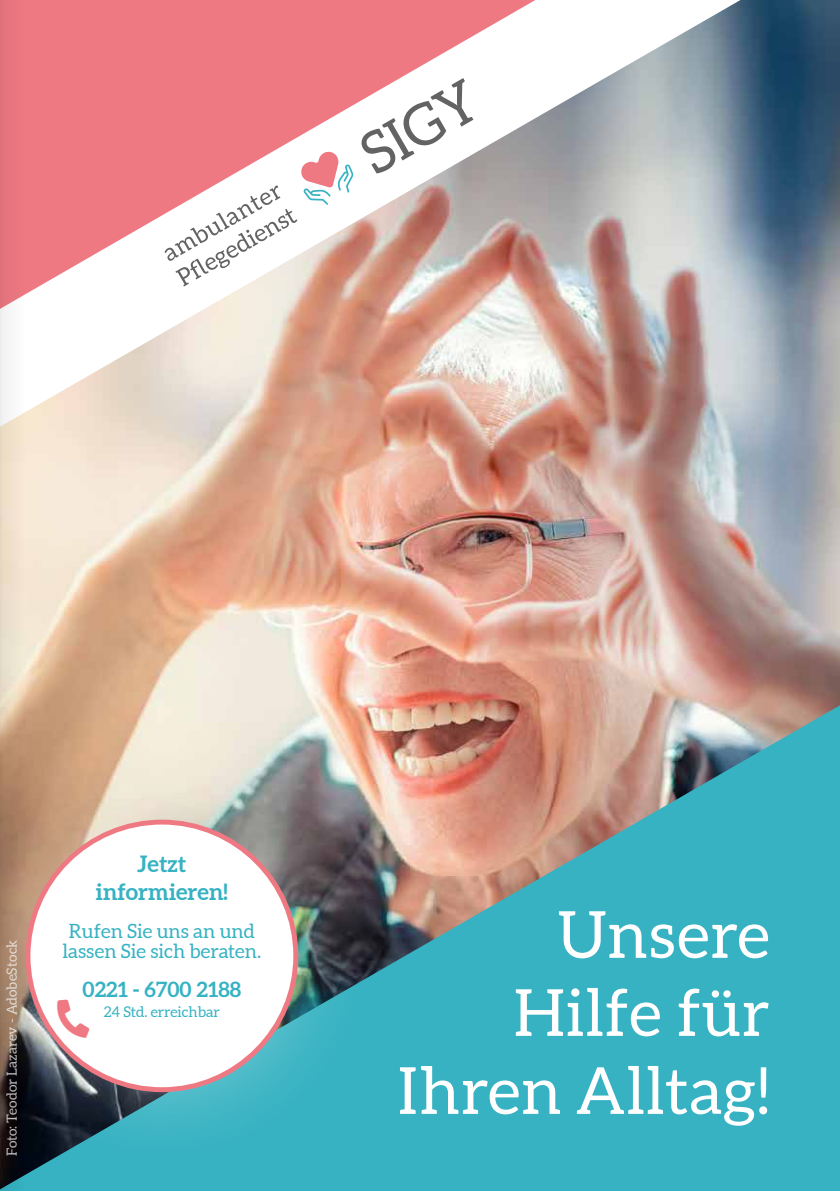
<style>
.page{position:relative;width:840px;height:1191px;background:#fff}
.page>*{position:absolute;margin:0;border:0;box-sizing:border-box;transform-origin:0 0}
.t1{font:65px/78px "Aleo";letter-spacing:.01em;color:#fff;text-align:right}
.t2{font:700 22.8px/27.4px "Aleo";color:#36b2c2;text-align:center}
.t3{font:700 21.2px "Aleo";color:#36b2c2}
.t4{font:19.6px/20px "Aleo";color:#36b2c2;text-align:center}
.t5{font:14.8px "Aleo";color:#36b2c2}
.t6{font:14px "Aleo";color:#fff}
</style>
<div class="page">
<img style="left:26px;top:0;width:813px;height:1189px">
<svg style="left:26px;top:0;width:509px;height:309px;fill:#ef7983"></svg>
<svg style="left:361px;top:78px;width:112px;height:95px"></svg>
<svg style="left:164px;top:151px;width:189px;height:135px"></svg>
<div style="left:0;top:736px;width:381px;height:439px;background:#fff;opacity:.33"></div>
<div style="left:28px;top:822px;width:267px;height:267px;background:#fff;border-radius:50%"></div>
<svg style="left:0;top:0;width:26px;height:1191px;background:#c0968c"></svg>
<svg style="left:53px;top:1029px;width:7px;height:9px"></svg>
<p class="t6" style="left:4px;top:1156px;width:218px;rotate:-90deg">Foto: Teodor Lazarev - AdobeStock</p>
<p class="t2" style="left:96px;top:851px;width:133px">Jetzt informieren!</p>
<p class="t4" style="left:62px;top:922px;width:200px">Rufen Sie uns an und lassen Sie sich beraten.</p>
<p class="t3" style="left:82px;top:976px;width:160px">0221 - 6700 2188</p>
<p class="t5" style="left:104px;top:1003px;width:118px">24 Std. erreichbar</p>
<h1 class="t1" style="left:397px;top:898px;width:373px">Unsere<br>Hilfe für<br>Ihren Alltag!</h1>
</div>
